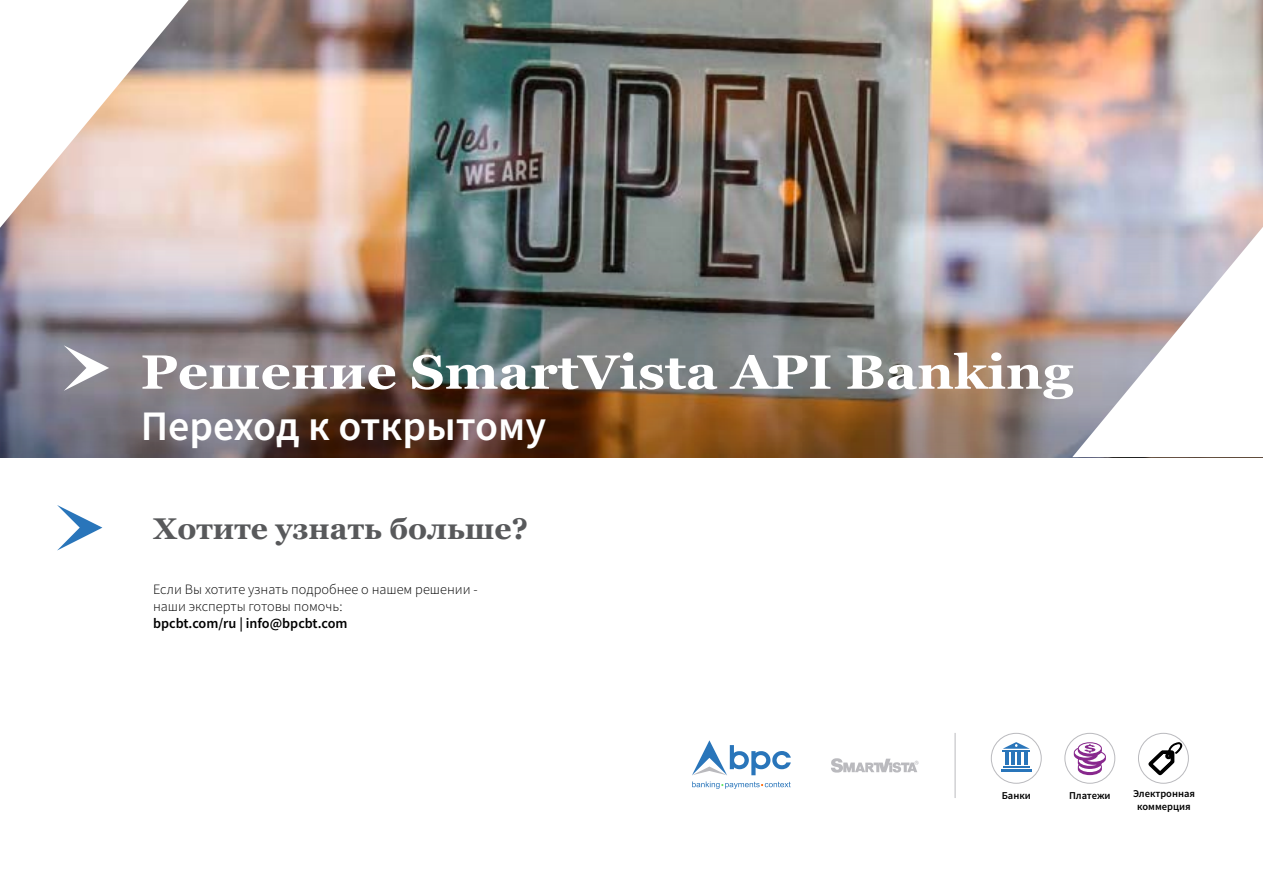
<style>
.page{position:relative;width:1263px;height:893px;background:#fff}
.page>*{position:absolute;margin:0;border:0;box-sizing:border-box;transform-origin:0 0}
.t1{font:700 48px "Georgia";color:#fff;scale:1.1 1}
.t2{font:600 42px "Source Sans Pro";color:#fff}
.t3{font:700 30px "Georgia";color:#58595b}
.t4{font:300 14.25px/17.1px "Source Sans Pro";color:#000}
.t5{font:600 14.25px "Source Sans Pro";color:#000}
.t6{font:600 10.5px/12.6px "Source Sans Pro";color:#000;text-align:center}
</style>
<div class="page">
<img style="left:189px;top:0;width:1074px;height:228px">
<img style="left:0;top:228px;width:1072px;height:229px">
<svg style="left:64px;top:345px;width:45px;height:46px"></svg>
<svg style="left:0;top:0;width:189px;height:228px"></svg>
<svg style="left:1072px;top:227px;width:191px;height:230px"></svg>
<svg style="left:831px;top:758px;width:87px;height:15px"></svg>
<hr style="left:1001px;top:769px;width:30px;height:3px;background:#2975ba">
<svg style="left:1003px;top:742px;width:26px;height:23px"></svg>
<hr style="left:1003px;top:750px;width:27px;height:2px;background:#2975ba">
<hr style="left:1003px;top:766px;width:27px;height:2px;background:#2975ba">
<div style="left:991px;top:733px;width:51px;height:51px;border:1px solid #bababe;border-radius:50%"></div>
<svg style="left:1074px;top:742px;width:32px;height:33px"></svg>
<div style="left:1064px;top:733px;width:51px;height:51px;border:1px solid #bababe;border-radius:50%"></div>
<svg style="left:1147px;top:742px;width:35px;height:35px"></svg>
<div style="left:1138px;top:733px;width:51px;height:51px;border:1px solid #bababe;border-radius:50%"></div>
<hr style="left:955px;top:733px;width:1px;height:65px;background:#bababe">
<svg style="left:692px;top:740px;width:99px;height:35px"></svg>
<svg style="left:692px;top:781px;width:99px;height:8px"></svg>
<svg style="left:57px;top:505px;width:45px;height:45px"></svg>
<h1 class="t1" style="left:141px;top:341px;width:849px">Решение SmartVista API Banking</h1>
<h2 class="t2" style="left:141px;top:398px;width:407px">Переход к открытому</h2>
<h3 class="t3" style="left:153px;top:509px;width:377px">Хотите узнать больше?</h3>
<p class="t4" style="left:153px;top:581px;width:326px">Если Вы хотите узнать подробнее о нашем решении - наши эксперты готовы помочь:</p>
<p class="t5" style="left:153px;top:614px;width:196px">bpcbt.com/ru | info@bpcbt.com</p>
<p class="t6" style="left:1002px;top:789px;width:31px">Банки</p>
<p class="t6" style="left:1069px;top:789px;width:43px">Платежи</p>
<p class="t6" style="left:1133px;top:787px;width:63px">Электронная коммерция</p>
</div>
